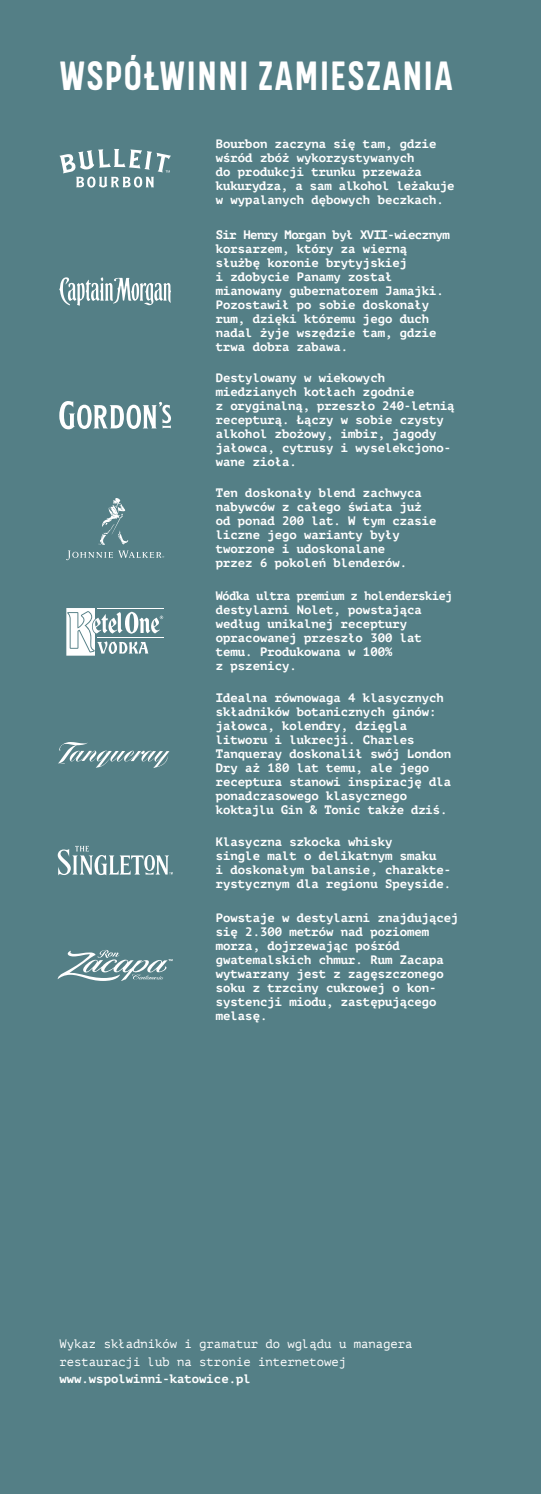
<style>
.page{position:relative;width:541px;height:1494px;background:#fff}
.page>*{position:absolute;margin:0;border:0;box-sizing:border-box;transform-origin:0 0}
.t1{font:700 40.25px "Kelpt A3";letter-spacing:.025em;color:#fff}
.t2{font:700 12.25px/14px "PT Mono";color:#fff}
.t3{font:12.25px "PT Mono";color:#fff}
.t4{font:700 12.25px "PT Mono";letter-spacing:-.02em;color:#fff;scale:.95 1}
.t5{font:700 12.25px "PT Mono";letter-spacing:-.04em;color:#fff}
</style>
<div class="page">
<div style="left:0;top:0;width:541px;height:1493px;background:#547f86"></div>
<svg style="left:66px;top:498px;width:98px;height:62px"></svg>
<svg style="left:58px;top:742px;width:111px;height:26px"></svg>
<svg style="left:59px;top:149px;width:112px;height:39px"></svg>
<svg style="left:59px;top:277px;width:112px;height:29px"></svg>
<svg style="left:59px;top:401px;width:112px;height:28px"></svg>
<svg style="left:58px;top:845px;width:115px;height:30px"></svg>
<svg style="left:58px;top:950px;width:115px;height:30px"></svg>
<hr style="left:97px;top:608px;width:67px;height:1px;background:#fff">
<hr style="left:97px;top:636px;width:67px;height:1px;background:#fff">
<svg style="left:66px;top:608px;width:97px;height:47px"></svg>
<p class="t1" style="left:60px;top:51px;width:395px">WSPÓŁWINNI ZAMIESZANIA</p>
<p class="t2" style="left:216px;top:137px;width:240px">Bourbon zaczyna się tam, gdzie wśród zbóż wykorzystywanych<br>do produkcji trunku przeważa kukurydza, a sam alkohol leżakuje w wypalanych dębowych beczkach.</p>
<p class="t5" style="left:216px;top:227px;width:235px">Sir Henry Morgan był XVII-wiecznym</p>
<p class="t2" style="left:216px;top:241px;width:193px">korsarzem, który za wierną służbę koronie brytyjskiej</p>
<p class="t2" style="left:216px;top:269px;width:178px">i zdobycie Panamy został</p>
<p class="t2" style="left:216px;top:283px;width:229px">mianowany gubernatorem Jamajki.</p>
<p class="t2" style="left:216px;top:297px;width:222px">Pozostawił po sobie doskonały rum, dzięki któremu jego duch nadal żyje wszędzie tam, gdzie trwa dobra zabawa.</p>
<p class="t2" style="left:216px;top:371px;width:171px">Destylowany w wiekowych</p>
<p class="t2" style="left:216px;top:385px;width:200px">miedzianych kotłach zgodnie</p>
<p class="t2" style="left:216px;top:399px;width:240px">z oryginalną, przeszło 240-letnią recepturą. Łączy w sobie czysty alkohol zbożowy, imbir, jagody jałowca, cytrusy i wyselekcjono&shy;wane zioła.</p>
<p class="t2" style="left:216px;top:485px;width:207px">Ten doskonały blend zachwyca</p>
<p class="t2" style="left:216px;top:499px;width:207px">nabywców z całego świata już</p>
<p class="t2" style="left:216px;top:513px;width:222px">od ponad 200 lat. W tym czasie liczne jego warianty były</p>
<p class="t2" style="left:216px;top:541px;width:171px">tworzone i udoskonalane</p>
<p class="t2" style="left:216px;top:555px;width:193px">przez 6 pokoleń blenderów.</p>
<p class="t4" style="left:216px;top:588px;width:250px">Wódka ultra premium z holenderskiej</p>
<p class="t2" style="left:216px;top:602px;width:207px">destylarni Nolet, powstająca według unikalnej receptury</p>
<p class="t2" style="left:216px;top:630px;width:207px">opracowanej przeszło 300 lat temu. Produkowana w 100%</p>
<p class="t2" style="left:216px;top:658px;width:82px">z pszenicy.</p>
<p class="t2" style="left:216px;top:691px;width:229px">Idealna równowaga 4 klasycznych</p>
<p class="t2" style="left:216px;top:705px;width:222px">składników botanicznych ginów:</p>
<p class="t2" style="left:216px;top:719px;width:237px">jałowca, kolendry, dzięgla litworu i lukrecji. Charles<br>Tanqueray doskonalił swój London<br>Dry aż 180 lat temu, ale jego receptura stanowi inspirację dla ponadczasowego klasycznego</p>
<p class="t2" style="left:216px;top:803px;width:233px">koktajlu Gin &amp; Tonic także dziś.</p>
<p class="t2" style="left:216px;top:834px;width:178px">Klasyczna szkocka whisky</p>
<p class="t2" style="left:216px;top:848px;width:222px">single malt o delikatnym smaku</p>
<p class="t2" style="left:216px;top:862px;width:237px">i doskonałym balansie, charakte&shy;rystycznym dla regionu Speyside.</p>
<p class="t2" style="left:216px;top:910px;width:244px">Powstaje w destylarni znajdującej</p>
<p class="t2" style="left:216px;top:924px;width:215px">się 2.300 metrów nad poziomem morza, dojrzewając pośród</p>
<p class="t2" style="left:216px;top:952px;width:229px">gwatemalskich chmur. Rum Zacapa wytwarzany jest z zagęszczonego soku z trzciny cukrowej o kon&shy;systencji miodu, zastępującego melasę.</p>
<p class="t3" style="left:60px;top:1336px;width:354px">Wykaz składników i gramatur do wglądu u managera</p>
<p class="t3" style="left:60px;top:1354px;width:288px">restauracji lub na stronie internetowej</p>
<p class="t2" style="left:60px;top:1371px;width:193px">www.wspolwinni-katowice.pl</p>
</div>
